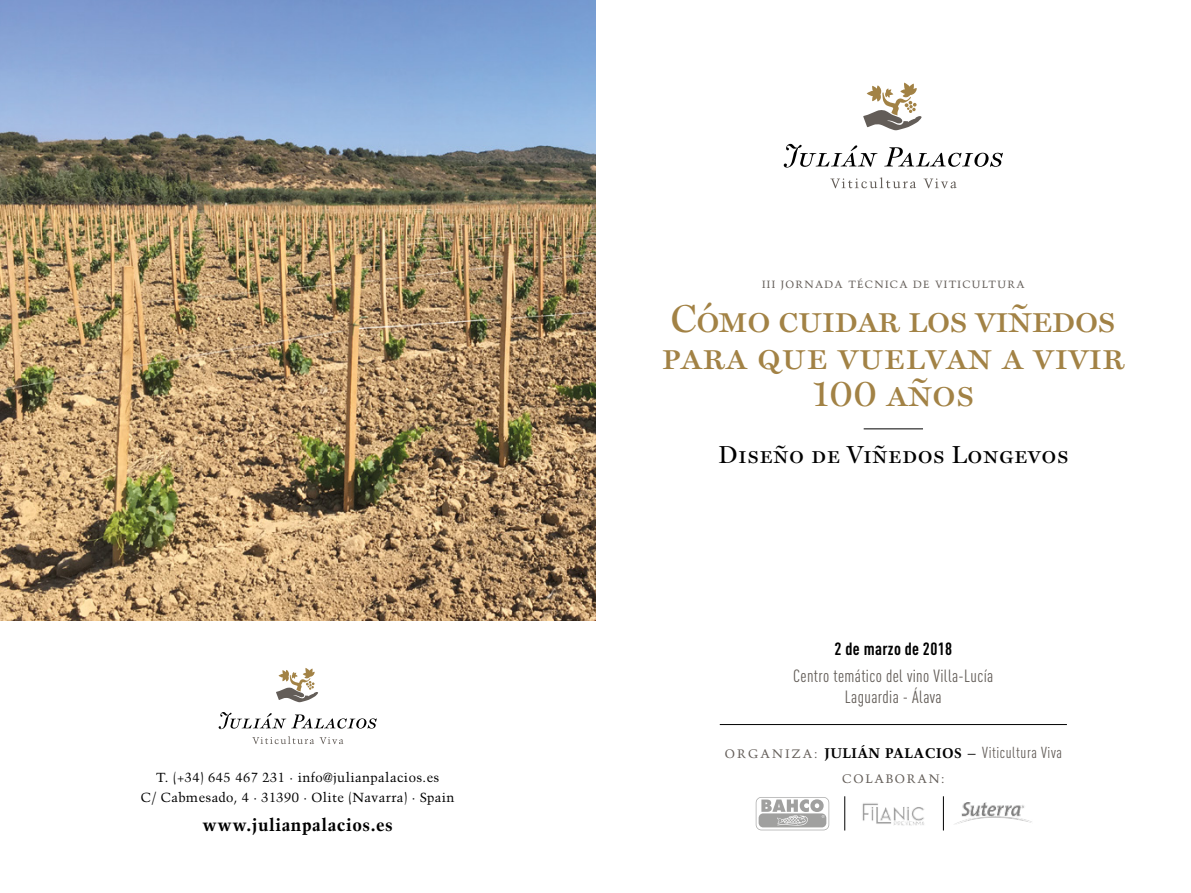
<style>
.page{position:relative;width:1191px;height:893px;background:#fff}
.page>*{position:absolute;margin:0;border:0;box-sizing:border-box;transform-origin:0 0}
.t1{font:39.2px/36.8px "Miller Display SC";letter-spacing:-.01em;color:#a28245;text-align:center}
.t2{font:24.68px "Miller Display SC";letter-spacing:.02em;color:#000}
.t3{font:17.5px/21px "DIN Cond";letter-spacing:.02em;color:#635d58;text-align:center}
.t4{font:700 17.5px "DIN Cond";letter-spacing:.02em;color:#000}
.t5{font:700 17.32px "Trump Mediaeval LT Std";letter-spacing:.03em;color:#000}
.t6{font:15.75px "DIN Cond";letter-spacing:.035em;color:#635d58}
.t7{font:13.12px/20.3px "Trump Mediaeval LT Std";letter-spacing:.03em;color:#000;text-align:center}
.t8{font:12.25px "Trump Mediaeval LT Std";letter-spacing:.14em;color:#635d58}
.t9{font:10.5px "Trump Mediaeval LT Std";letter-spacing:.125em;color:#635d58}
.s1{font-family:"Trump Mediaeval LT Std";font-size:12.25px}
.s2{font-family:"Trump Mediaeval LT Std";font-weight:700;font-size:14px;color:#000}
.s3{font-family:"Trump Mediaeval LT Std";color:#000}
</style>
<div class="page">
<img style="left:0;top:0;width:595px;height:620px">
<svg style="left:863px;top:83px;width:59px;height:47px"></svg>
<svg style="left:830px;top:177px;width:86px;height:11px"></svg>
<svg style="left:923px;top:178px;width:33px;height:10px"></svg>
<svg style="left:884px;top:147px;width:119px;height:20px"></svg>
<svg style="left:783px;top:144px;width:94px;height:24px"></svg>
<svg style="left:276px;top:668px;width:42px;height:34px"></svg>
<svg style="left:252px;top:736px;width:91px;height:8px"></svg>
<svg style="left:219px;top:712px;width:158px;height:17px"></svg>
<hr style="left:863px;top:429px;width:60px;height:1px;background:#000">
<hr style="left:720px;top:724px;width:347px;height:1px;background:#000">
<hr style="left:844px;top:796px;width:1px;height:34px;background:#000">
<hr style="left:943px;top:796px;width:1px;height:34px;background:#000">
<img style="left:862px;top:803px;width:62px;height:23px">
<img style="left:955px;top:802px;width:77px;height:22px">
<svg style="left:755px;top:797px;width:74px;height:33px"></svg>
<p class="t7" style="left:141px;top:767px;width:315px">T. (+34) 645 467 231 · info@julianpalacios.es<br>C/ Cabmesado, 4 · 31390 · Olite (Navarra) · Spain</p>
<h3 class="t5" style="left:202px;top:813px;width:192px">www.julianpalacios.es</h3>
<p class="t9" style="left:762px;top:277px;width:264px">III JORNADA TÉCNICA DE VITICULTURA</p>
<h1 class="t1" style="left:661px;top:300px;width:465px">Cómo cuidar los viñedos para que vuelvan a vivir<br>100 años</h1>
<h2 class="t2" style="left:718px;top:440px;width:352px">Diseño de Viñedos Longevos</h2>
<h3 class="t4" style="left:834px;top:638px;width:119px">2 de marzo de 2018</h3>
<h3 class="t3" style="left:793px;top:666px;width:202px">Centro temático del vino Villa-Lucía<br>Laguardia - Álava</h3>
<p class="t6" style="left:724px;top:743px;width:339px"><span class="s1">ORGANIZA:</span> <span class="s2">JULIÁN PALACIOS</span> <span class="s3">–</span> Viticultura Viva</p>
<p class="t8" style="left:842px;top:771px;width:104px">COLABORAN:</p>
</div>
